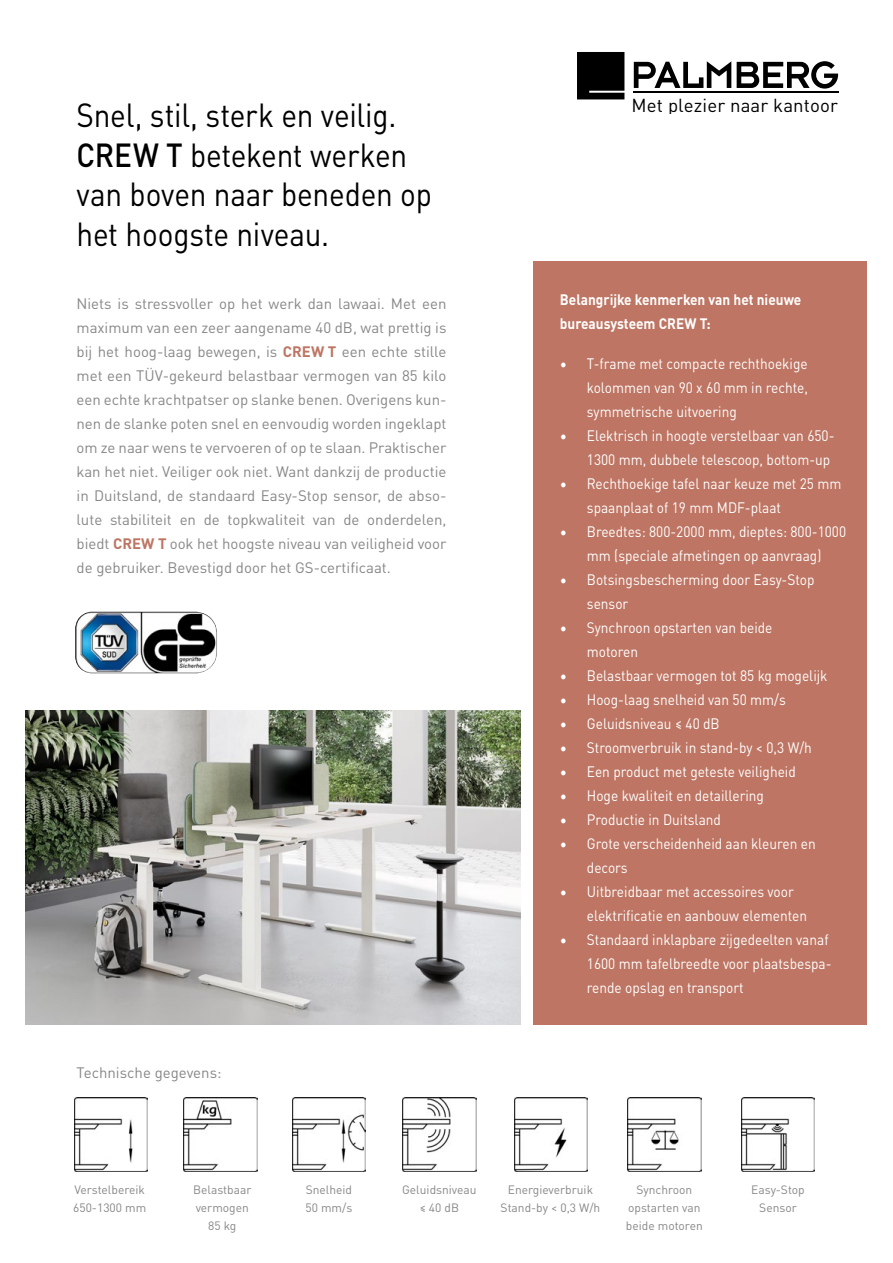
<style>
.page{position:relative;width:893px;height:1263px;background:#fff}
.page>*{position:absolute;margin:0;border:0;box-sizing:border-box;transform-origin:0 0}
.t1{font:33px/39.6px "DINOT";letter-spacing:-.01em;color:#000;scale:.9 1}
.t2{font:18.6px "DINOT";letter-spacing:.005em;color:#000}
.t3{font:15px/24px "DINOT";color:#fff;scale:.91 1}
.t4{font:15px/24px "DINOT";color:#878787;text-align:justify}
.t5{font:700 15px/24px "DINOT";color:#fff;scale:.91 1}
.t6{font:12px/18px "DINOT";color:#878787;text-align:center}
.s1{font-weight:500}
.s2{font-weight:700;color:#be7563}
</style>
<div class="page">
<div style="left:533px;top:261px;width:333px;height:763px;background:#be7563"></div>
<img style="left:75px;top:612px;width:142px;height:61px">
<img style="left:26px;top:711px;width:494px;height:313px">
<img style="left:184px;top:1097px;width:73px;height:74px">
<img style="left:292px;top:1097px;width:74px;height:74px">
<img style="left:403px;top:1097px;width:73px;height:74px">
<img style="left:514px;top:1097px;width:73px;height:74px">
<img style="left:628px;top:1097px;width:73px;height:74px">
<img style="left:741px;top:1097px;width:74px;height:74px">
<img style="left:74px;top:1097px;width:74px;height:74px">
<svg style="left:634px;top:61px;width:97px;height:27px"></svg>
<svg style="left:737px;top:61px;width:101px;height:28px"></svg>
<hr style="left:633px;top:91px;width:205px;height:2px;background:#000">
<div style="left:577px;top:52px;width:47px;height:47px;background:#000"></div>
<h1 class="t1" style="left:77px;top:93px;width:396px">Snel, stil, sterk en veilig.<br><span class="s1">CREW T</span> betekent werken van boven naar beneden op het hoogste niveau.</h1>
<p class="t2" style="left:632px;top:91px;width:208px">Met plezier naar kantoor</p>
<p class="t4" style="left:77px;top:290px;width:371px">Niets is stressvoller op het werk dan lawaai. Met een maximum van een zeer aangename 40 dB, wat prettig is bij het hoog-laag bewegen, is <span class="s2">CREW T</span> een echte stille met een TÜV-gekeurd belastbaar vermogen van 85 kilo een echte krachtpatser op slanke benen. Overigens kun&shy;nen de slanke poten snel en eenvoudig worden ingeklapt om ze naar wens te vervoeren of op te slaan. Praktischer kan het niet. Veiliger ook niet. Want dankzij de productie in Duitsland, de standaard Easy-Stop sensor, de abso&shy;lute stabiliteit en de topkwaliteit van de onderdelen, biedt <span class="s2">CREW T</span> ook het hoogste niveau van veiligheid voor de gebruiker. Bevestigd door het GS-certificaat.</p>
<p class="t5" style="left:560px;top:286px;width:267px">Belangrijke kenmerken van het nieuwe bureausysteem CREW T:</p>
<p class="t3" style="left:587px;top:351px;width:245px;text-align:justify;text-indent:-27px">• T-frame met compacte rechthoekige kolommen van 90 x 60 mm in rechte, symmetrische uitvoering</p>
<p class="t3" style="left:560px;top:423px;width:303px;text-align:right">• Elektrisch in hoogte verstelbaar van 650-<br>1300 mm, dubbele telescoop, bottom-up</p>
<p class="t3" style="left:587px;top:471px;width:281px;text-indent:-27px">• Rechthoekige tafel naar keuze met 25 mm spaanplaat of 19 mm MDF-plaat</p>
<p class="t3" style="left:560px;top:519px;width:316px;text-align:center">• Breedtes: 800-2000 mm, dieptes: 800-1000 mm (speciale afmetingen op aanvraag)</p>
<p class="t3" style="left:587px;top:567px;width:252px;text-indent:-27px">• Botsingsbescherming door Easy-Stop sensor</p>
<p class="t3" style="left:587px;top:615px;width:205px;text-indent:-27px">• Synchroon opstarten van beide motoren</p>
<p class="t3" style="left:560px;top:663px;width:296px">• Belastbaar vermogen tot 85 kg mogelijk</p>
<p class="t3" style="left:560px;top:687px;width:250px">• Hoog-laag snelheid van 50 mm/s</p>
<p class="t3" style="left:560px;top:711px;width:177px">• Geluidsniveau ≤ 40 dB</p>
<p class="t3" style="left:560px;top:735px;width:278px">• Stroomverbruik in stand-by &lt; 0,3 W/h</p>
<p class="t3" style="left:560px;top:759px;width:261px">• Een product met geteste veiligheid</p>
<p class="t3" style="left:560px;top:783px;width:226px">• Hoge kwaliteit en detaillering</p>
<p class="t3" style="left:560px;top:807px;width:179px">• Productie in Duitsland</p>
<p class="t3" style="left:587px;top:831px;width:253px;text-indent:-27px">• Grote verscheidenheid aan kleuren en decors</p>
<p class="t3" style="left:587px;top:879px;width:243px;text-indent:-27px">• Uitbreidbaar met accessoires voor elektrificatie en aanbouw elementen</p>
<p class="t3" style="left:587px;top:927px;width:270px;text-indent:-27px">• Standaard inklapbare zijgedeelten vanaf<br>1600 mm tafelbreedte voor plaatsbespa&shy;rende opslag en transport</p>
<p class="t4" style="left:77px;top:1060px;width:147px">Technische gegevens:</p>
<p class="t6" style="left:73px;top:1180px;width:75px;text-align:left">Verstelbereik<br>650-1300 mm</p>
<p class="t6" style="left:193px;top:1180px;width:60px">Belastbaar vermogen<br>85 kg</p>
<p class="t6" style="left:305px;top:1180px;width:48px;text-align:left">Snelheid<br>50 mm/s</p>
<p class="t6" style="left:402px;top:1180px;width:76px">Geluidsniveau ≤ 40 dB</p>
<p class="t6" style="left:501px;top:1180px;width:101px">Energieverbruik<br>Stand-by &lt; 0,3 W/h</p>
<p class="t6" style="left:626px;top:1180px;width:78px">Synchroon opstarten van beide motoren</p>
<p class="t6" style="left:751px;top:1180px;width:55px">Easy-Stop<br>Sensor</p>
</div>
